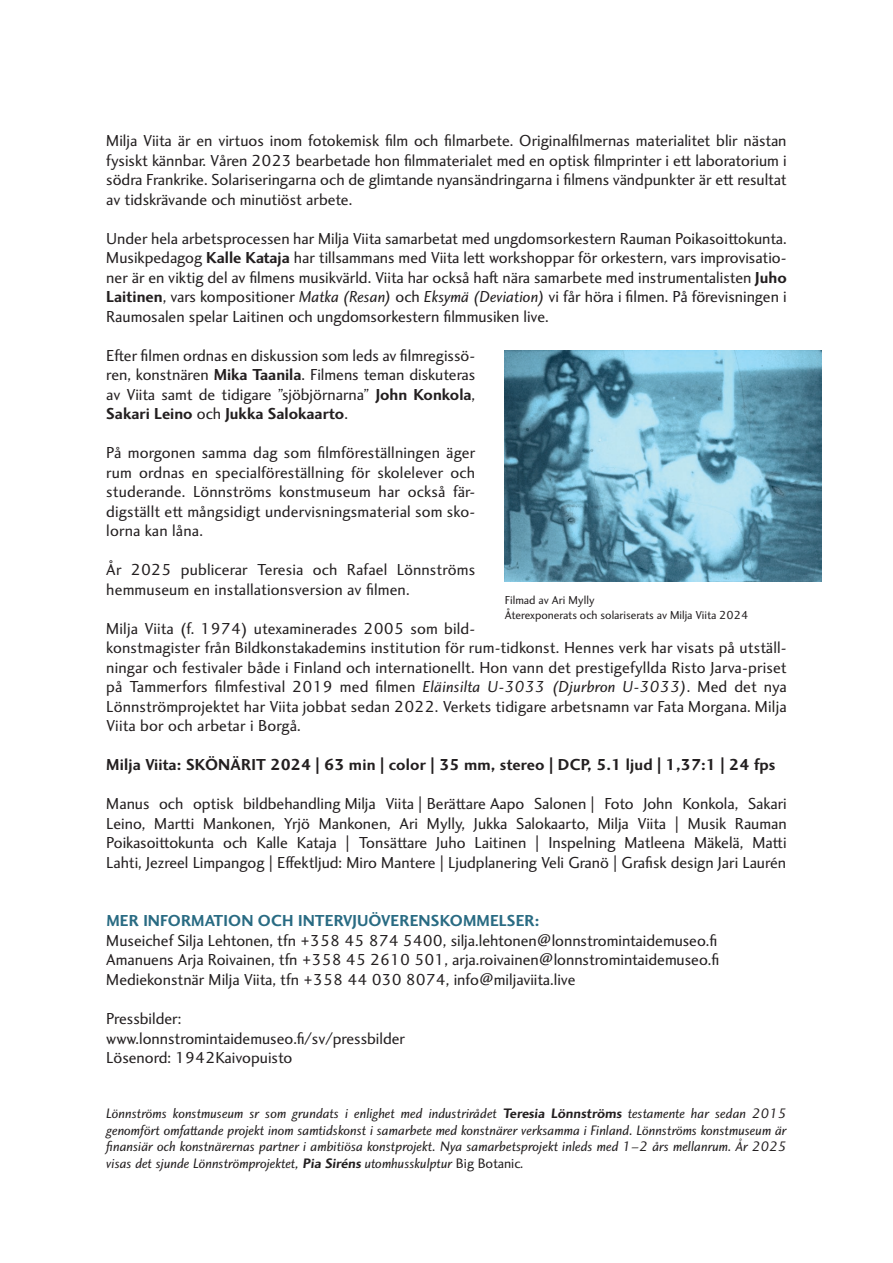
<style>
.page{position:relative;width:893px;height:1263px;background:#fff}
.page>*{position:absolute;margin:0;border:0;box-sizing:border-box;transform-origin:0 0}
.t1{font:16.5px/19.5px "Charlotte Sans Std";letter-spacing:.005em;color:#231f20;text-align:justify}
.t2{font:700 16.5px "Charlotte Sans Std";letter-spacing:.01em;color:#231f20}
.t3{font:700 16.5px "Charlotte Sans Std";letter-spacing:.01em;color:#296b83}
.t4{font:italic 14.25px/16.5px "Charlotte Sans Std";color:#231f20;text-align:justify}
.t5{font:12px/14.4px "Charlotte Sans Std";color:#231f20}
.s1{font-weight:700}
.s2{font-style:italic}
.s3{font-weight:700;font-style:normal}
.s4{font-style:normal}
</style>
<div class="page">
<img style="left:505px;top:351px;width:317px;height:231px">
<p class="t1" style="left:106px;top:131px;width:682px">Milja Viita är en virtuos inom fotokemisk film och filmarbete. Originalfilmernas materialitet blir nästan fysiskt kännbar. Våren 2023 bearbetade hon filmmaterialet med en optisk filmprinter i ett laboratorium i södra Frankrike. Solariseringarna och de glimtande nyansändringarna i filmens vändpunkter är ett resultat av tidskrävande och minutiöst arbete.</p>
<p class="t1" style="left:106px;top:229px;width:682px">Under hela arbetsprocessen har Milja Viita samarbetat med ungdomsorkestern Rauman Poikasoittokunta.<br>Musikpedagog <span class="s1">Kalle Kataja</span> har tillsammans med Viita lett workshoppar för orkestern, vars improvisatio&shy;ner är en viktig del av filmens musikvärld. Viita har också haft nära samarbete med instrumentalisten <span class="s1">Juho Laitinen</span>, vars kompositioner <span class="s2">Matka (Resan)</span> och <span class="s2">Eksymä (Deviation)</span> vi får höra i filmen. På förevisningen i Raumosalen spelar Laitinen och ungdomsorkestern filmmusiken live.</p>
<p class="t1" style="left:106px;top:346px;width:370px">Efter filmen ordnas en diskussion som leds av filmregissö&shy;ren, konstnären <span class="s1">Mika Taanila</span>. Filmens teman diskuteras av Viita samt de tidigare ”sjöbjörnarna” <span class="s1">John Konkola</span>, <span class="s1">Sakari Leino</span> och <span class="s1">Jukka Salokaarto</span>.</p>
<p class="t1" style="left:106px;top:443px;width:370px">På morgonen samma dag som filmföreställningen äger rum ordnas en specialföreställning för skolelever och studerande. Lönnströms konstmuseum har också fär&shy;digställt ett mångsidigt undervisningsmaterial som sko&shy;lorna kan låna.</p>
<p class="t1" style="left:106px;top:560px;width:370px">År 2025 publicerar Teresia och Rafael Lönnströms hemmuseum en installationsversion av filmen.</p>
<p class="t1" style="left:106px;top:619px;width:682px;text-align:left">Milja Viita (f. 1974) utexaminerades 2005 som bild-<br>konstmagister från Bildkonstakademins institution för rum-tidkonst. Hennes verk har visats på utställ&shy;ningar och festivaler både i Finland och internationellt. Hon vann det prestigefyllda Risto Jarva-priset på Tammerfors filmfestival 2019 med filmen <span class="s2">Eläinsilta U-3033 (Djurbron U-3033)</span>. Med det nya Lönnströmprojektet har Viita jobbat sedan 2022. Verkets tidigare arbetsnamn var Fata Morgana. Milja Viita bor och arbetar i Borgå.</p>
<p class="t2" style="left:106px;top:755px;width:671px">Milja Viita: SKÖNÄRIT 2024 | 63 min | color | 35 mm, stereo | DCP, 5.1 ljud | 1,37:1 | 24 fps</p>
<p class="t1" style="left:106px;top:795px;width:682px">Manus och optisk bildbehandling Milja Viita | Berättare Aapo Salonen | Foto John Konkola, Sakari Leino, Martti Mankonen, Yrjö Mankonen, Ari Mylly, Jukka Salokaarto, Milja Viita | Musik Rauman Poikasoittokunta och Kalle Kataja | Tonsättare Juho Laitinen | Inspelning Matleena Mäkelä, Matti Lahti, Jezreel Limpangog | Effektljud: Miro Mantere | Ljudplanering Veli Granö | Grafisk design Jari Laurén</p>
<p class="t5" style="left:505px;top:593px;width:245px">Filmad av Ari Mylly<br>Återexponerats och solariserats av Milja Viita 2024</p>
<p class="t3" style="left:106px;top:911px;width:434px">MER INFORMATION OCH INTERVJUÖVERENSKOMMELSER:</p>
<p class="t1" style="left:106px;top:931px;width:614px">Museichef Silja Lehtonen, tfn +358 45 874 5400, silja.lehtonen@lonnstromintaidemuseo.fi Amanuens Arja Roivainen, tfn +358 45 2610 501, arja.roivainen@lonnstromintaidemuseo.fi Mediekonstnär Milja Viita, tfn +358 44 030 8074, info@miljaviita.live</p>
<p class="t1" style="left:106px;top:1009px;width:300px;text-align:left">Pressbilder: www.lonnstromintaidemuseo.fi/sv/pressbilder<br>Lösenord: 1942Kaivopuisto</p>
<p class="t4" style="left:106px;top:1106px;width:682px">Lönnströms konstmuseum sr som grundats i enlighet med industrirådet <span class="s3">Teresia Lönnströms</span> testamente har sedan 2015 genomfört omfattande projekt inom samtidskonst i samarbete med konstnärer verksamma i Finland. Lönnströms konstmuseum är finansiär och konstnärernas partner i ambitiösa konstprojekt. Nya samarbetsprojekt inleds med 1–2 års mellanrum. År 2025 visas det sjunde Lönnströmprojektet, <span class="s3">Pia Siréns</span> utomhusskulptur <span class="s4">Big Botanic</span>.</p>
</div>
